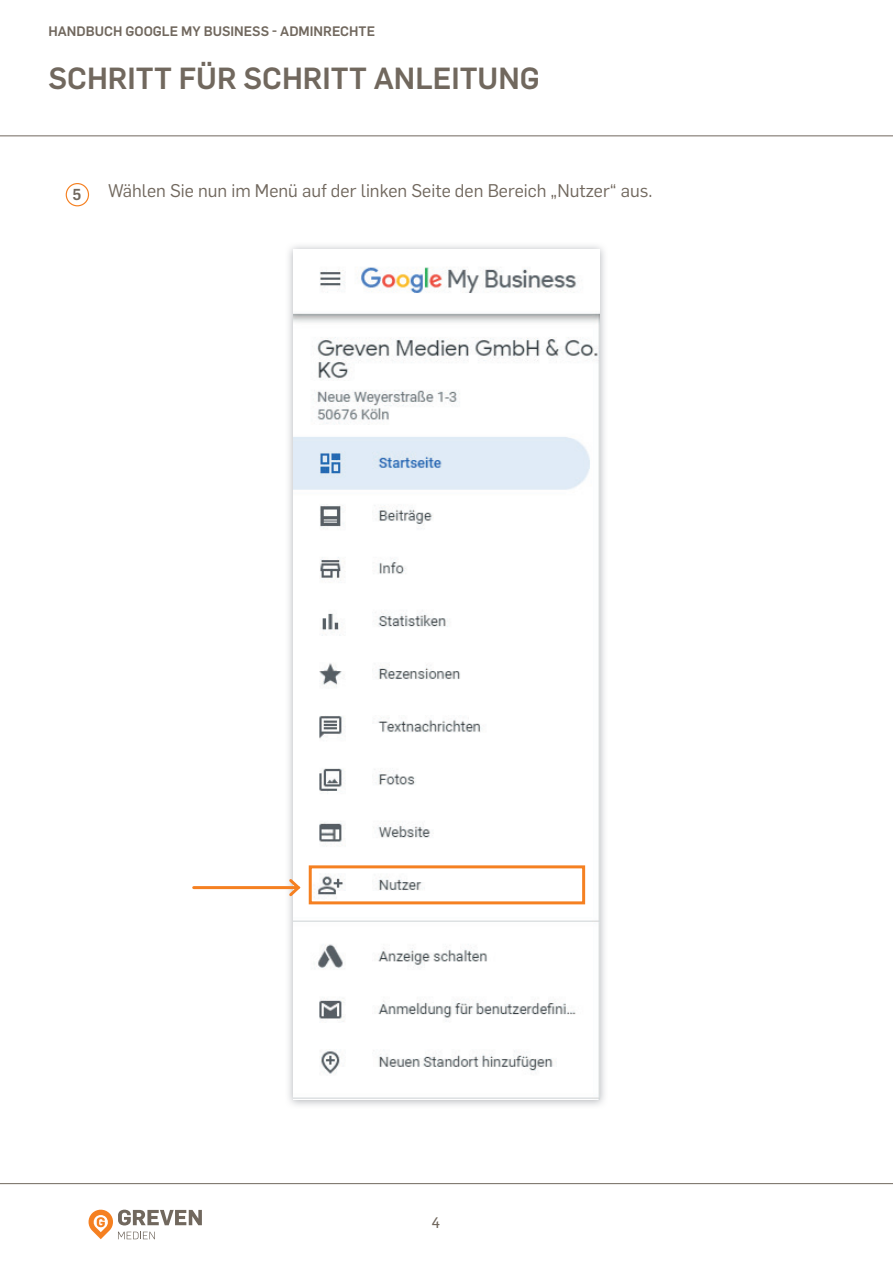
<style>
.page{position:relative;width:893px;height:1263px;background:#fff}
.page>*{position:absolute;margin:0;border:0;box-sizing:border-box;transform-origin:0 0}
.t1{font:500 30px "Flama";color:#71685e}
.t2{font:18px "Flama";color:#71685e}
.t3{font:500 15.6px "Flama";color:#71685e}
.t4{font:15px "Flama Basic";color:#71685e}
.t5{font:500 13.5px "Flama";color:#71685e}
</style>
<div class="page">
<hr style="left:0;top:1183px;width:893px;height:1px;background:#71685e">
<svg style="left:88px;top:1209px;width:114px;height:30px"></svg>
<hr style="left:0;top:135px;width:893px;height:1px;background:#71685e">
<div style="left:66px;top:183px;width:23px;height:23px;border:1px solid #f58021;border-radius:50%"></div>
<img style="left:293px;top:266px;width:307px;height:834px">
<div style="left:309px;top:865px;width:276px;height:39px;border:3px solid #f58021"></div>
<hr style="left:194px;top:886px;width:104px;height:3px;background:#f58021">
<svg style="left:286px;top:876px;width:17px;height:23px"></svg>
<p class="t5" style="left:49px;top:21px;width:328px">HANDBUCH GOOGLE MY BUSINESS - ADMINRECHTE</p>
<h1 class="t1" style="left:49px;top:56px;width:493px">SCHRITT FÜR SCHRITT ANLEITUNG</h1>
<p class="t3" style="left:73px;top:183px;width:10px">5</p>
<p class="t2" style="left:108px;top:177px;width:546px">Wählen Sie nun im Menü auf der linken Seite den Bereich „Nutzer“ aus.</p>
<p class="t4" style="left:431px;top:1211px;width:10px">4</p>
</div>
